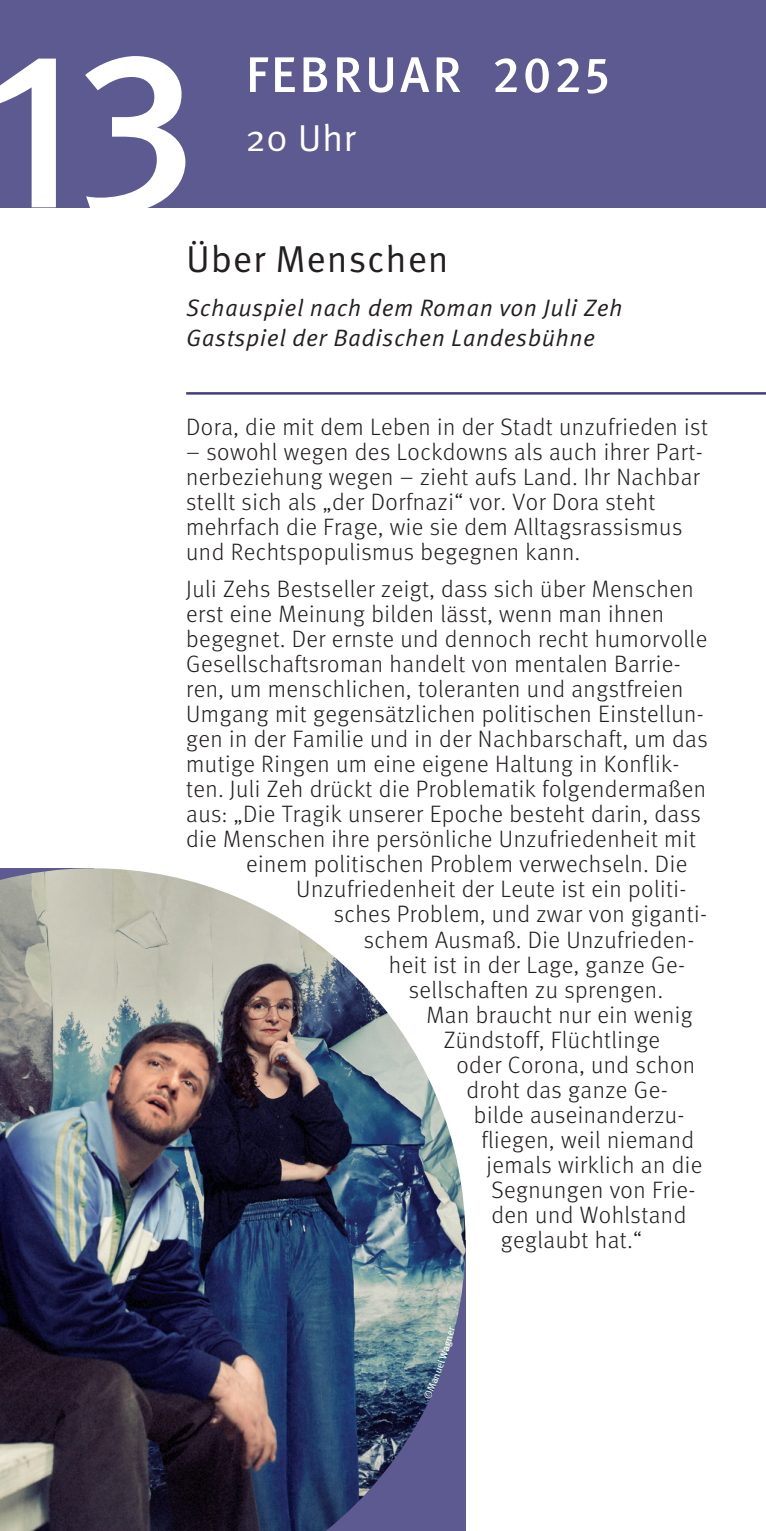
<style>
.page{position:relative;width:766px;height:1531px;background:#fff}
.page>*{position:absolute;margin:0;border:0;box-sizing:border-box;transform-origin:0 0}
.bold{font:500 225px "Meta Pro";color:#fff}
.bold-2{font:500 50px "Meta Pro";letter-spacing:.06em;color:#fff}
.t1{font:37.5px "Meta Pro Norm";letter-spacing:.02em;color:#231f20}
.bold-3{font:37.5px "Meta Pro Norm";color:#fff}
.t2{font:300 23.75px/25px "Meta Pro";letter-spacing:.02em;color:#231f20}
.t3{font:23.75px/30px "Meta Pro Norm Ita";letter-spacing:.02em;color:#231f20}
</style>
<div class="page">
<div style="left:0;top:0;width:765px;height:207px;background:#5d5991"></div>
<hr style="left:186px;top:392px;width:579px;height:3px;background:#443e7d">
<img style="left:0;top:868px;width:465px;height:663px">
<svg style="left:423px;top:1327px;width:32px;height:72px;background:#657892"></svg>
<p class="bold" style="left:-15px;top:-45px;width:215px">13</p>
<p class="bold-2" style="left:246px;top:36px;width:366px">FEBRUAR 2025</p>
<p class="bold-3" style="left:245px;top:110px;width:112px">20 Uhr</p>
<p class="t1" style="left:186px;top:230px;width:264px">Über Menschen</p>
<p class="t3" style="left:186px;top:291px;width:438px">Schauspiel nach dem Roman von Juli Zeh<br>Gastspiel der Badischen Landesbühne</p>
<p class="t2" style="left:186px;top:413px;width:523px">Dora, die mit dem Leben in der Stadt unzufrieden ist</p>
<p class="t2" style="left:186px;top:438px;width:518px">– sowohl wegen des Lockdowns als auch ihrer Part&shy;nerbeziehung wegen – zieht aufs Land. Ihr Nachbar stellt sich als „der Dorfnazi“ vor. Vor Dora steht mehrfach die Frage, wie sie dem Alltagsrassismus und Rechtspopulismus begegnen kann.</p>
<p class="t2" style="left:186px;top:575px;width:509px">Juli Zehs Bestseller zeigt, dass sich über Menschen</p>
<p class="t2" style="left:186px;top:600px;width:479px">erst eine Meinung bilden lässt, wenn man ihnen</p>
<p class="t2" style="left:186px;top:625px;width:522px">begegnet. Der ernste und dennoch recht humorvolle</p>
<p class="t2" style="left:186px;top:650px;width:496px">Gesellschaftsroman handelt von mentalen Barrie-</p>
<p class="t2" style="left:186px;top:675px;width:498px">ren, um menschlichen, toleranten und angstfreien</p>
<p class="t2" style="left:186px;top:700px;width:519px">Umgang mit gegensätzlichen politischen Einstellun-</p>
<p class="t2" style="left:186px;top:725px;width:523px">gen in der Familie und in der Nachbarschaft, um das</p>
<p class="t2" style="left:186px;top:750px;width:494px">mutige Ringen um eine eigene Haltung in Konflik-</p>
<p class="t2" style="left:186px;top:775px;width:521px">ten. Juli Zeh drückt die Problematik folgendermaßen</p>
<p class="t2" style="left:186px;top:800px;width:516px">aus: „Die Tragik unserer Epoche besteht darin, dass</p>
<p class="t2" style="left:186px;top:825px;width:511px">die Menschen ihre persönliche Unzufriedenheit mit</p>
<p class="t2" style="left:246px;top:850px;width:442px">einem politischen Problem verwechseln. Die</p>
<p class="t2" style="left:296px;top:875px;width:391px">Unzufriedenheit der Leute ist ein politi-</p>
<p class="t2" style="left:334px;top:900px;width:374px">sches Problem, und zwar von giganti-</p>
<p class="t2" style="left:364px;top:925px;width:332px">schem Ausmaß. Die Unzufrieden-</p>
<p class="t2" style="left:389px;top:950px;width:297px">heit ist in der Lage, ganze Ge-</p>
<p class="t2" style="left:409px;top:975px;width:255px">sellschaften zu sprengen.</p>
<p class="t2" style="left:426px;top:1000px;width:268px">Man braucht nur ein wenig</p>
<p class="t2" style="left:444px;top:1025px;width:218px">Zündstoff, Flüchtlinge</p>
<p class="t2" style="left:456px;top:1050px;width:240px">oder Corona, und schon</p>
<p class="t2" style="left:466px;top:1075px;width:203px">droht das ganze Ge-</p>
<p class="t2" style="left:474px;top:1100px;width:212px">bilde auseinanderzu-</p>
<p class="t2" style="left:481px;top:1125px;width:214px">fliegen, weil niemand</p>
<p class="t2" style="left:486px;top:1150px;width:217px">jemals wirklich an die</p>
<p class="t2" style="left:491px;top:1175px;width:205px">Segnungen von Frie-</p>
<p class="t2" style="left:491px;top:1200px;width:196px">den und Wohlstand</p>
<p class="t2" style="left:500px;top:1225px;width:142px">geglaubt hat.“</p>
</div>
